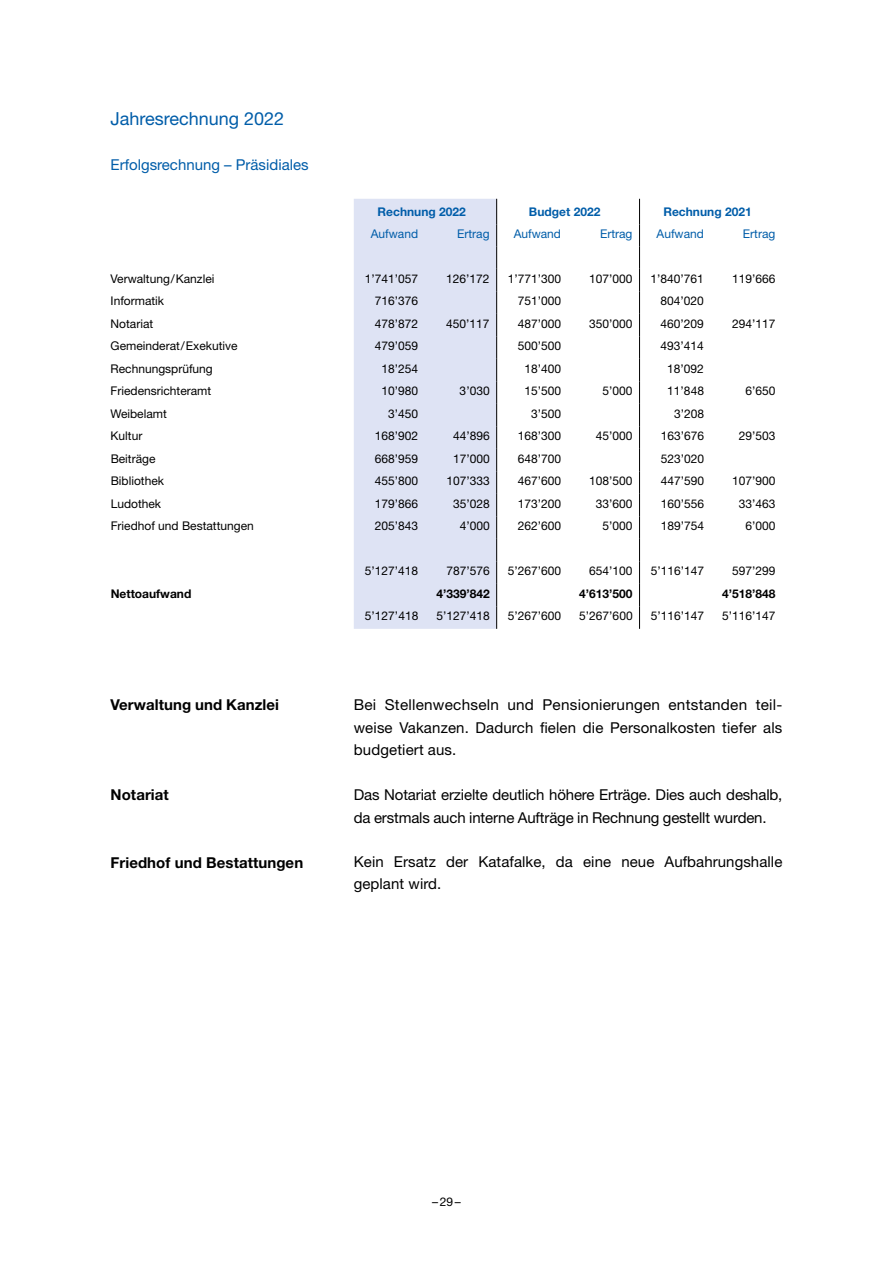
<style>
.page{position:relative;width:893px;height:1263px;background:#fff}
.page>*{position:absolute;margin:0;border:0;box-sizing:border-box;transform-origin:0 0}
.t1{font:18px "Helvetica Neue LT Std";color:#005da9}
.t2{font:15px/22.5px "Helvetica Neue LT Std";letter-spacing:.005em;color:#000}
.t3{font:700 15px "Helvetica Neue LT Std";letter-spacing:.005em;color:#000}
.t4{font:15px "Helvetica Neue LT Std";color:#005da9}
.t5{font:12px "Helvetica Neue LT Std";color:#000}
.t6{font:12px "Helvetica Neue LT Std";color:#005da9}
.t7{font:700 12px "Helvetica Neue LT Std";color:#000}
.t8{font:700 12px "Helvetica Neue LT Std";color:#005da9}
</style>
<div class="page">
<div style="left:354px;top:199px;width:142px;height:430px;background:#dee3f4"></div>
<svg style="left:496px;top:199px;width:1px;height:430px"></svg>
<svg style="left:639px;top:199px;width:1px;height:430px"></svg>
<h1 class="t1" style="left:111px;top:108px;width:175px">Jahresrechnung 2022</h1>
<p class="t4" style="left:111px;top:156px;width:200px">Erfolgsrechnung – Präsidiales</p>
<p class="t8" style="left:378px;top:204px;width:90px">Rechnung 2022</p>
<p class="t8" style="left:529px;top:204px;width:73px">Budget 2022</p>
<p class="t8" style="left:663px;top:204px;width:90px">Rechnung 2021</p>
<p class="t6" style="left:371px;top:226px;width:49px">Aufwand</p>
<p class="t6" style="left:457px;top:226px;width:34px">Ertrag</p>
<p class="t6" style="left:514px;top:226px;width:49px">Aufwand</p>
<p class="t6" style="left:600px;top:226px;width:34px">Ertrag</p>
<p class="t6" style="left:657px;top:226px;width:49px">Aufwand</p>
<p class="t6" style="left:743px;top:226px;width:34px">Ertrag</p>
<p class="t5" style="left:111px;top:271px;width:105px">Verwaltung/Kanzlei</p>
<p class="t5" style="left:365px;top:271px;width:55px">1’741’057</p>
<p class="t5" style="left:446px;top:271px;width:45px">126’172</p>
<p class="t5" style="left:508px;top:271px;width:55px">1’771’300</p>
<p class="t5" style="left:589px;top:271px;width:45px">107’000</p>
<p class="t5" style="left:651px;top:271px;width:55px">1’840’761</p>
<p class="t5" style="left:732px;top:271px;width:45px">119’666</p>
<p class="t5" style="left:111px;top:294px;width:55px">Informatik</p>
<p class="t5" style="left:375px;top:294px;width:45px">716’376</p>
<p class="t5" style="left:518px;top:294px;width:45px">751’000</p>
<p class="t5" style="left:661px;top:294px;width:45px">804’020</p>
<p class="t5" style="left:111px;top:316px;width:44px">Notariat</p>
<p class="t5" style="left:375px;top:316px;width:45px">478’872</p>
<p class="t5" style="left:446px;top:316px;width:45px">450’117</p>
<p class="t5" style="left:518px;top:316px;width:45px">487’000</p>
<p class="t5" style="left:589px;top:316px;width:45px">350’000</p>
<p class="t5" style="left:661px;top:316px;width:45px">460’209</p>
<p class="t5" style="left:732px;top:316px;width:45px">294’117</p>
<p class="t5" style="left:111px;top:339px;width:129px">Gemeinderat/Exekutive</p>
<p class="t5" style="left:375px;top:339px;width:45px">479’059</p>
<p class="t5" style="left:518px;top:339px;width:45px">500’500</p>
<p class="t5" style="left:661px;top:339px;width:45px">493’414</p>
<p class="t5" style="left:111px;top:361px;width:104px">Rechnungsprüfung</p>
<p class="t5" style="left:381px;top:361px;width:38px">18’254</p>
<p class="t5" style="left:524px;top:361px;width:38px">18’400</p>
<p class="t5" style="left:667px;top:361px;width:38px">18’092</p>
<p class="t5" style="left:111px;top:384px;width:102px">Friedensrichteramt</p>
<p class="t5" style="left:382px;top:384px;width:38px">10’980</p>
<p class="t5" style="left:460px;top:384px;width:32px">3’030</p>
<p class="t5" style="left:524px;top:384px;width:38px">15’500</p>
<p class="t5" style="left:602px;top:384px;width:32px">5’000</p>
<p class="t5" style="left:667px;top:384px;width:38px">11’848</p>
<p class="t5" style="left:745px;top:384px;width:32px">6’650</p>
<p class="t5" style="left:111px;top:406px;width:58px">Weibelamt</p>
<p class="t5" style="left:388px;top:406px;width:32px">3’450</p>
<p class="t5" style="left:531px;top:406px;width:32px">3’500</p>
<p class="t5" style="left:674px;top:406px;width:32px">3’208</p>
<p class="t5" style="left:111px;top:429px;width:33px">Kultur</p>
<p class="t5" style="left:375px;top:429px;width:45px">168’902</p>
<p class="t5" style="left:453px;top:429px;width:38px">44’896</p>
<p class="t5" style="left:518px;top:429px;width:45px">168’300</p>
<p class="t5" style="left:596px;top:429px;width:38px">45’000</p>
<p class="t5" style="left:661px;top:429px;width:45px">163’676</p>
<p class="t5" style="left:739px;top:429px;width:38px">29’503</p>
<p class="t5" style="left:111px;top:451px;width:46px">Beiträge</p>
<p class="t5" style="left:375px;top:451px;width:45px">668’959</p>
<p class="t5" style="left:453px;top:451px;width:38px">17’000</p>
<p class="t5" style="left:518px;top:451px;width:45px">648’700</p>
<p class="t5" style="left:661px;top:451px;width:45px">523’020</p>
<p class="t5" style="left:111px;top:474px;width:55px">Bibliothek</p>
<p class="t5" style="left:375px;top:474px;width:45px">455’800</p>
<p class="t5" style="left:446px;top:474px;width:45px">107’333</p>
<p class="t5" style="left:518px;top:474px;width:45px">467’600</p>
<p class="t5" style="left:589px;top:474px;width:45px">108’500</p>
<p class="t5" style="left:661px;top:474px;width:45px">447’590</p>
<p class="t5" style="left:732px;top:474px;width:45px">107’900</p>
<p class="t5" style="left:111px;top:496px;width:52px">Ludothek</p>
<p class="t5" style="left:375px;top:496px;width:45px">179’866</p>
<p class="t5" style="left:453px;top:496px;width:38px">35’028</p>
<p class="t5" style="left:518px;top:496px;width:45px">173’200</p>
<p class="t5" style="left:596px;top:496px;width:38px">33’600</p>
<p class="t5" style="left:661px;top:496px;width:45px">160’556</p>
<p class="t5" style="left:739px;top:496px;width:38px">33’463</p>
<p class="t5" style="left:111px;top:519px;width:145px">Friedhof und Bestattungen</p>
<p class="t5" style="left:375px;top:519px;width:45px">205’843</p>
<p class="t5" style="left:460px;top:519px;width:32px">4’000</p>
<p class="t5" style="left:518px;top:519px;width:45px">262’600</p>
<p class="t5" style="left:603px;top:519px;width:32px">5’000</p>
<p class="t5" style="left:661px;top:519px;width:45px">189’754</p>
<p class="t5" style="left:745px;top:519px;width:32px">6’000</p>
<p class="t5" style="left:365px;top:564px;width:55px">5’127’418</p>
<p class="t5" style="left:446px;top:564px;width:45px">787’576</p>
<p class="t5" style="left:508px;top:564px;width:55px">5’267’600</p>
<p class="t5" style="left:589px;top:564px;width:45px">654’100</p>
<p class="t5" style="left:651px;top:564px;width:55px">5’116’147</p>
<p class="t5" style="left:732px;top:564px;width:45px">597’299</p>
<p class="t7" style="left:111px;top:586px;width:82px">Nettoaufwand</p>
<p class="t7" style="left:436px;top:586px;width:55px">4’339’842</p>
<p class="t7" style="left:579px;top:586px;width:55px">4’613’500</p>
<p class="t7" style="left:722px;top:586px;width:55px">4’518’848</p>
<p class="t5" style="left:365px;top:609px;width:55px">5’127’418</p>
<p class="t5" style="left:436px;top:609px;width:55px">5’127’418</p>
<p class="t5" style="left:508px;top:609px;width:55px">5’267’600</p>
<p class="t5" style="left:579px;top:609px;width:55px">5’267’600</p>
<p class="t5" style="left:651px;top:609px;width:55px">5’116’147</p>
<p class="t5" style="left:722px;top:609px;width:55px">5’116’147</p>
<p class="t3" style="left:111px;top:696px;width:170px">Verwaltung und Kanzlei</p>
<p class="t3" style="left:111px;top:786px;width:60px">Notariat</p>
<p class="t3" style="left:111px;top:853px;width:194px">Friedhof und Bestattungen</p>
<p class="t2" style="left:354px;top:693px;width:430px">Bei Stellenwechseln und Pensionierungen entstanden teil-- weise Vakanzen. Dadurch fielen die Personalkosten tiefer als budgetiert aus.</p>
<p class="t2" style="left:354px;top:783px;width:430px">Das Notariat erzielte deutlich höhere Erträge. Dies auch deshalb, da erstmals auch interne Aufträge in Rechnung gestellt wurden.</p>
<p class="t2" style="left:354px;top:850px;width:430px">Kein Ersatz der Katafalke, da eine neue Aufbahrungshalle geplant wird.</p>
<p class="t5" style="left:432px;top:1194px;width:30px">–29–</p>
</div>
